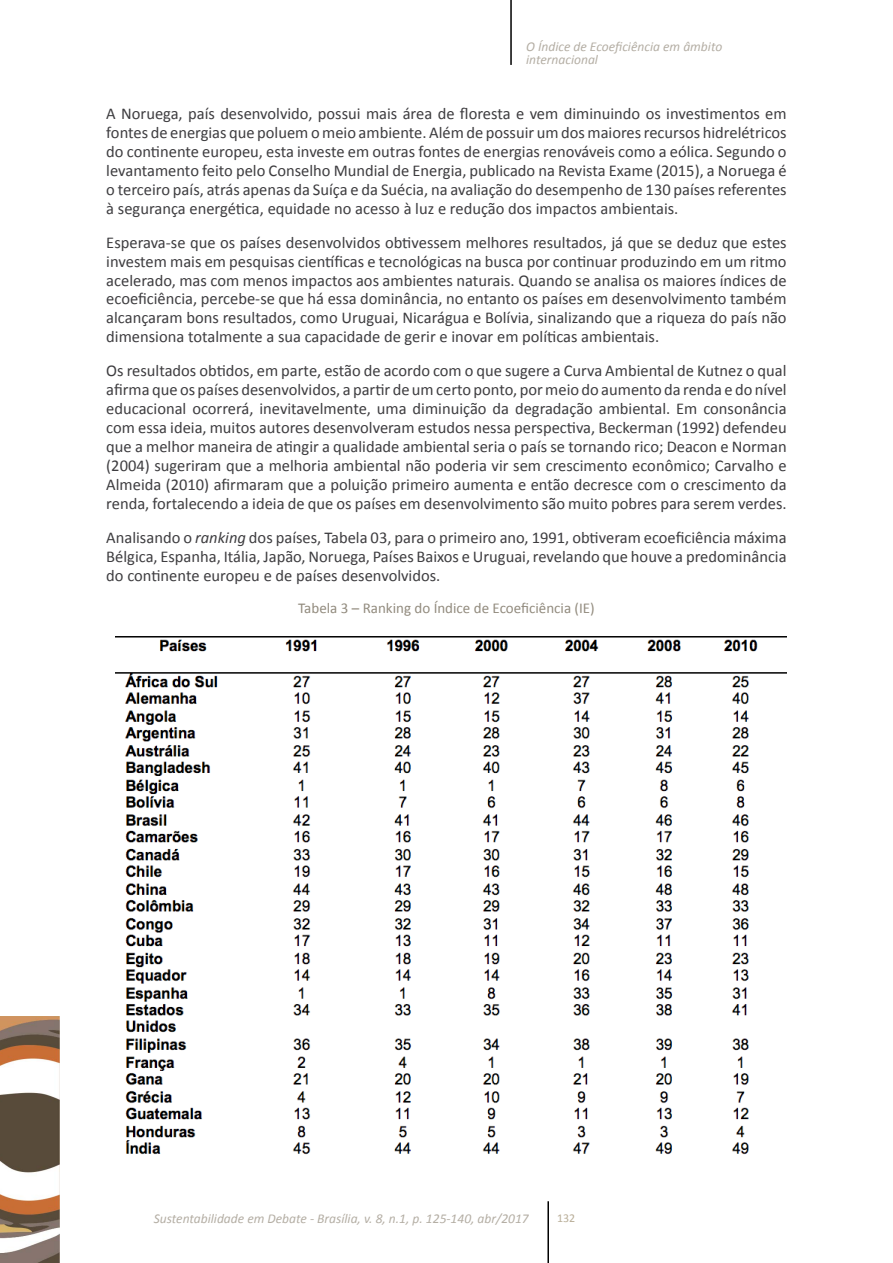
<style>
.page{position:relative;width:893px;height:1263px;background:#fff}
.page>*{position:absolute;margin:0;border:0;box-sizing:border-box;transform-origin:0 0}
.t1{font:16.5px/18.9px "Calibri";color:#3e3d40;text-align:justify}
.t2{font:15px "Calibri";color:#928b7e}
.t3{font:italic 13.5px/13.5px "Calibri";color:#b4aea4}
.t4{font:12px "Calibri";color:#b9ae98}
.s1{font-style:italic}
</style>
<div class="page">
<hr style="left:510px;top:0;width:2px;height:65px;background:#000">
<img style="left:0;top:1016px;width:60px;height:247px">
<hr style="left:547px;top:1201px;width:2px;height:62px;background:#000">
<img style="left:115px;top:636px;width:672px;height:519px">
<p class="t3" style="left:526px;top:39px;width:198px">O Índice de Ecoeficiência em âmbito internacional</p>
<p class="t1" style="left:106px;top:104px;width:682px">A Noruega, país desenvolvido, possui mais área de floresta e vem diminuindo os investimentos em fontes de energias que poluem o meio ambiente. Além de possuir um dos maiores recursos hidrelétricos do continente europeu, esta investe em outras fontes de energias renováveis como a eólica. Segundo o levantamento feito pelo Conselho Mundial de Energia, publicado na Revista Exame (2015), a Noruega é o terceiro país, atrás apenas da Suíça e da Suécia, na avaliação do desempenho de 130 países referentes à segurança energética, equidade no acesso à luz e redução dos impactos ambientais.</p>
<p class="t1" style="left:106px;top:233px;width:682px">Esperava-se que os países desenvolvidos obtivessem melhores resultados, já que se deduz que estes investem mais em pesquisas científicas e tecnológicas na busca por continuar produzindo em um ritmo acelerado, mas com menos impactos aos ambientes naturais. Quando se analisa os maiores índices de ecoeficiência, percebe-se que há essa dominância, no entanto os países em desenvolvimento também alcançaram bons resultados, como Uruguai, Nicarágua e Bolívia, sinalizando que a riqueza do país não dimensiona totalmente a sua capacidade de gerir e inovar em políticas ambientais.</p>
<p class="t1" style="left:106px;top:362px;width:682px">Os resultados obtidos, em parte, estão de acordo com o que sugere a Curva Ambiental de Kutnez o qual afirma que os países desenvolvidos, a partir de um certo ponto, por meio do aumento da renda e do nível educacional ocorrerá, inevitavelmente, uma diminuição da degradação ambiental. Em consonância com essa ideia, muitos autores desenvolveram estudos nessa perspectiva, Beckerman (1992) defendeu que a melhor maneira de atingir a qualidade ambiental seria o país se tornando rico; Deacon e Norman (2004) sugeriram que a melhoria ambiental não poderia vir sem crescimento econômico; Carvalho e Almeida (2010) afirmaram que a poluição primeiro aumenta e então decresce com o crescimento da renda, fortalecendo a ideia de que os países em desenvolvimento são muito pobres para serem verdes.</p>
<p class="t1" style="left:106px;top:528px;width:682px">Analisando o <span class="s1">ranking</span> dos países, Tabela 03, para o primeiro ano, 1991, obtiveram ecoeficiência máxima Bélgica, Espanha, Itália, Japão, Noruega, Países Baixos e Uruguai, revelando que houve a predominância do continente europeu e de países desenvolvidos.</p>
<p class="t2" style="left:298px;top:599px;width:298px">Tabela 3 – Ranking do Índice de Ecoeficiência (IE)</p>
<p class="t3" style="left:154px;top:1212px;width:376px">Sustentabilidade em Debate - Brasília, v. 8, n.1, p. 125-140, abr/2017</p>
<p class="t4" style="left:557px;top:1210px;width:20px">132</p>
</div>
